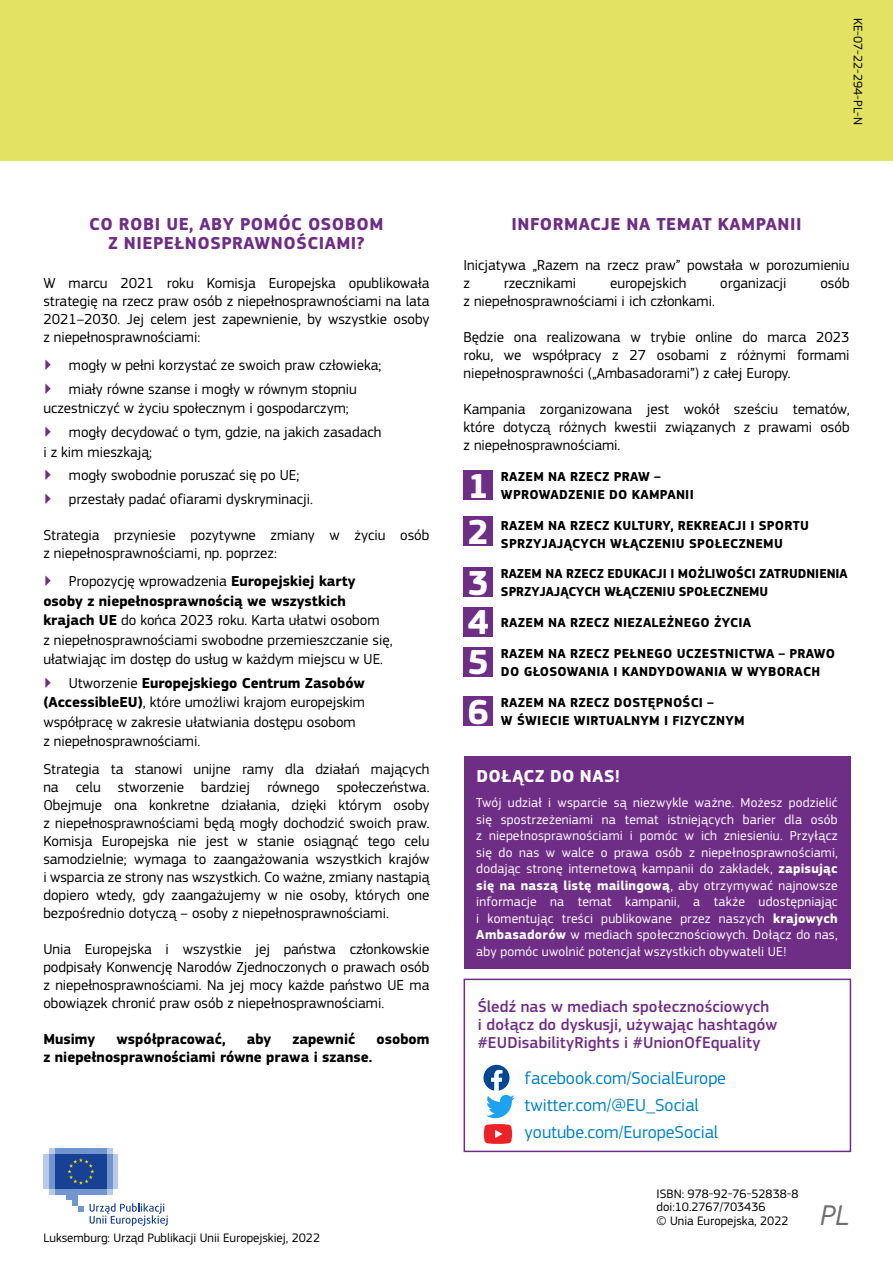
<style>
.page{position:relative;width:893px;height:1263px;background:#fff}
.page>*{position:absolute;margin:0;border:0;box-sizing:border-box;transform-origin:0 0}
.Numéro{font:700 36.15px "EC Square Sans Pro";color:#fff}
.t1{font:italic 29.7px "EC Square Sans Pro";color:#6f6f6e}
.t2{font:700 18px/19.5px "EC Square Sans Pro";letter-spacing:.03em;color:#6f2e86;text-align:center}
.Links_RS{font:18px "EC Square Sans Pro";color:#0083c6}
.Title_Box{font:700 18px "EC Square Sans Pro";letter-spacing:.03em;color:#fff}
.Follow{font:500 16.5px/18px "EC Square Sans Pro";letter-spacing:.005em;color:#6f2e86}
.Body_OK{font:15px/18px "EC Square Sans Pro";color:#000;text-align:justify}
.Body_Bullet_List{font:15px/19.5px "EC Square Sans Pro";color:#000}
.Body_OK-2{font:700 15px "EC Square Sans Pro";color:#000}
.Body_Box{font:13.5px/16.5px "EC Square Sans Pro";letter-spacing:.015em;color:#fff;text-align:justify}
.List_Chiffre{font:700 13.5px/18px "EC Square Sans Pro";letter-spacing:.02em;color:#000}
.List_Chiffre-2{font:700 13.5px/18px "EC Square Sans Pro";color:#000}
.t3{font:12.75px/13.5px "EC Square Sans Pro";color:#000}
.s1{font-weight:300;color:#6f2e86}
.s2{font-weight:700}
</style>
<div class="page">
<div style="left:0;top:0;width:893px;height:161px;background:#e3e262"></div>
<div style="left:463px;top:471px;width:30px;height:29px;background:#6f2e86"></div>
<div style="left:463px;top:517px;width:30px;height:29px;background:#6f2e86"></div>
<div style="left:463px;top:567px;width:30px;height:30px;background:#6f2e86"></div>
<div style="left:463px;top:607px;width:30px;height:29px;background:#6f2e86"></div>
<div style="left:463px;top:647px;width:30px;height:29px;background:#6f2e86"></div>
<div style="left:463px;top:697px;width:30px;height:29px;background:#6f2e86"></div>
<div style="left:464px;top:756px;width:386px;height:213px;background:#6f2e86"></div>
<div style="left:464px;top:978px;width:387px;height:174px;border:2px solid #6f2e86"></div>
<svg style="left:483px;top:1065px;width:32px;height:53px"></svg>
<svg style="left:484px;top:1124px;width:28px;height:20px"></svg>
<div style="left:49px;top:1188px;width:63px;height:6px;background:#b8cae7"></div>
<div style="left:49px;top:1148px;width:63px;height:6px;background:#b8cae7"></div>
<div style="left:55px;top:1148px;width:52px;height:6px;background:#7196cf"></div>
<div style="left:55px;top:1188px;width:52px;height:6px;background:#7196cf"></div>
<div style="left:107px;top:1154px;width:5px;height:34px;background:#7196cf"></div>
<div style="left:112px;top:1154px;width:6px;height:34px;background:#b8cae7"></div>
<div style="left:49px;top:1154px;width:6px;height:34px;background:#7196cf"></div>
<div style="left:44px;top:1154px;width:5px;height:34px;background:#b8cae7"></div>
<div style="left:67px;top:1188px;width:11px;height:12px;background:#7196cf"></div>
<div style="left:72px;top:1188px;width:6px;height:18px;background:#7196cf"></div>
<svg style="left:78px;top:1206px;width:6px;height:5px"></svg>
<div style="left:55px;top:1154px;width:52px;height:34px;background:#164194"></div>
<svg style="left:68px;top:1158px;width:26px;height:27px"></svg>
<svg style="left:90px;top:1203px;width:78px;height:23px"></svg>
<p class="t3" style="left:864px;top:18px;width:108px;rotate:90deg">KE-07-22-294-PL-N</p>
<h2 class="t2" style="left:89px;top:215px;width:296px">CO ROBI UE, ABY POMÓC OSOBOM<br>Z NIEPEŁNOSPRAWNOŚCIAMI?</h2>
<p class="Body_OK" style="left:43px;top:274px;width:388px">W marcu 2021 roku Komisja Europejska opublikowała strategię na rzecz praw osób z niepełnosprawnościami na lata 2021–2030. Jej celem jest zapewnienie, by wszystkie osoby z niepełnosprawnościami:</p>
<p class="Body_Bullet_List" style="left:43px;top:355px;width:340px"><span class="s1">▶</span> mogły w pełni korzystać ze swoich praw człowieka;</p>
<p class="Body_Bullet_List" style="left:43px;top:379px;width:315px"><span class="s1">▶</span> miały równe szanse i mogły w równym stopniu uczestniczyć w życiu społecznym i gospodarczym;</p>
<p class="Body_Bullet_List" style="left:43px;top:422px;width:340px"><span class="s1">▶</span> mogły decydować o tym, gdzie, na jakich zasadach i z kim mieszkają;</p>
<p class="Body_Bullet_List" style="left:43px;top:466px;width:257px"><span class="s1">▶</span> mogły swobodnie poruszać się po UE;</p>
<p class="Body_Bullet_List" style="left:43px;top:489px;width:271px"><span class="s1">▶</span> przestały padać ofiarami dyskryminacji.</p>
<p class="Body_OK" style="left:43px;top:526px;width:388px">Strategia przyniesie pozytywne zmiany w życiu osób z niepełnosprawnościami, np. poprzez:</p>
<p class="Body_Bullet_List" style="left:43px;top:571px;width:351px"><span class="s1">▶</span> Propozycję wprowadzenia <span class="s2">Europejskiej karty osoby z niepełnosprawnością we wszystkich krajach UE</span> do końca 2023 roku. Karta ułatwi osobom<br>z niepełnosprawnościami swobodne przemieszczanie się, ułatwiając im dostęp do usług w każdym miejscu w UE.</p>
<p class="Body_Bullet_List" style="left:43px;top:673px;width:323px"><span class="s1">▶</span> Utworzenie <span class="s2">Europejskiego Centrum Zasobów (AccessibleEU)</span>, które umożliwi krajom europejskim współpracę w zakresie ułatwiania dostępu osobom z niepełnosprawnościami.</p>
<p class="Body_OK" style="left:43px;top:760px;width:388px">Strategia ta stanowi unijne ramy dla działań mających na celu stworzenie bardziej równego społeczeństwa.<br>Obejmuje ona konkretne działania, dzięki którym osoby z niepełnosprawnościami będą mogły dochodzić swoich praw.<br>Komisja Europejska nie jest w stanie osiągnąć tego celu samodzielnie; wymaga to zaangażowania wszystkich krajów i wsparcia ze strony nas wszystkich. Co ważne, zmiany nastąpią dopiero wtedy, gdy zaangażujemy w nie osoby, których one bezpośrednio dotyczą – osoby z niepełnosprawnościami.</p>
<p class="Body_OK" style="left:43px;top:940px;width:388px">Unia Europejska i wszystkie jej państwa członkowskie podpisały Konwencję Narodów Zjednoczonych o prawach osób z niepełnosprawnościami. Na jej mocy każde państwo UE ma obowiązek chronić praw osób z niepełnosprawnościami.</p>
<p class="Body_OK-2" style="left:43px;top:1030px;width:53px">Musimy</p>
<p class="Body_OK-2" style="left:117px;top:1030px;width:111px">współpracować,</p>
<p class="Body_OK-2" style="left:247px;top:1030px;width:26px">aby</p>
<p class="Body_OK-2" style="left:292px;top:1030px;width:64px">zapewnić</p>
<p class="Body_OK-2" style="left:377px;top:1030px;width:54px">osobom</p>
<p class="Body_OK-2" style="left:43px;top:1048px;width:331px">z niepełnosprawnościami równe prawa i szanse.</p>
<p class="t3" style="left:43px;top:1231px;width:278px">Luksemburg: Urząd Publikacji Unii Europejskiej, 2022</p>
<h2 class="t2" style="left:511px;top:215px;width:292px">INFORMACJE NA TEMAT KAMPANII</h2>
<p class="Body_OK" style="left:463px;top:256px;width:388px">Inicjatywa „Razem na rzecz praw” powstała w porozumieniu z</p>
<p class="Body_OK" style="left:504px;top:274px;width:74px">rzecznikami</p>
<p class="Body_OK" style="left:610px;top:274px;width:78px">europejskich</p>
<p class="Body_OK" style="left:720px;top:274px;width:68px">organizacji</p>
<p class="Body_OK" style="left:820px;top:274px;width:31px">osób</p>
<p class="Body_OK" style="left:463px;top:292px;width:253px">z niepełnosprawnościami i ich członkami.</p>
<p class="Body_OK" style="left:463px;top:328px;width:388px">Będzie ona realizowana w trybie online do marca 2023 roku, we współpracy z 27 osobami z różnymi formami niepełnosprawności („Ambasadorami”) z całej Europy.</p>
<p class="Body_OK" style="left:463px;top:400px;width:388px">Kampania zorganizowana jest wokół sześciu tematów, które dotyczą różnych kwestii związanych z prawami osób z niepełnosprawnościami.</p>
<p class="Numéro" style="left:468px;top:464px;width:22px">1</p>
<p class="List_Chiffre" style="left:501px;top:468px;width:194px">RAZEM NA RZECZ PRAW –<br>WPROWADZENIE DO KAMPANII</p>
<p class="Numéro" style="left:468px;top:510px;width:22px">2</p>
<p class="List_Chiffre" style="left:501px;top:517px;width:310px">RAZEM NA RZECZ KULTURY, REKREACJI I SPORTU<br>SPRZYJAJĄCYCH WŁĄCZENIU SPOŁECZNEMU</p>
<p class="Numéro" style="left:468px;top:561px;width:22px">3</p>
<p class="List_Chiffre-2" style="left:501px;top:565px;width:348px">RAZEM NA RZECZ EDUKACJI I MOŻLIWOŚCI ZATRUDNIENIA<br>SPRZYJAJĄCYCH WŁĄCZENIU SPOŁECZNEMU</p>
<p class="Numéro" style="left:468px;top:601px;width:22px">4</p>
<p class="List_Chiffre" style="left:501px;top:614px;width:252px">RAZEM NA RZECZ NIEZALEŻNEGO ŻYCIA</p>
<p class="Numéro" style="left:468px;top:640px;width:22px">5</p>
<p class="List_Chiffre" style="left:501px;top:645px;width:336px">RAZEM NA RZECZ PEŁNEGO UCZESTNICTWA – PRAWO<br>DO GŁOSOWANIA I KANDYDOWANIA W WYBORACH</p>
<p class="Numéro" style="left:468px;top:690px;width:22px">6</p>
<p class="List_Chiffre" style="left:501px;top:694px;width:245px">RAZEM NA RZECZ DOSTĘPNOŚCI –<br>W ŚWIECIE WIRTUALNYM I FIZYCZNYM</p>
<p class="Title_Box" style="left:476px;top:766px;width:145px">DOŁĄCZ DO NAS!</p>
<p class="Body_Box" style="left:476px;top:795px;width:363px">Twój udział i wsparcie są niezwykle ważne. Możesz podzielić się spostrzeżeniami na temat istniejących barier dla osób z niepełnosprawnościami i pomóc w ich zniesieniu. Przyłącz się do nas w walce o prawa osób z niepełnosprawnościami, dodając stronę internetową kampanii do zakładek, <span class="s2">zapisując się na naszą listę mailingową</span>, aby otrzymywać najnowsze informacje na temat kampanii, a także udostępniając i komentując treści publikowane przez naszych <span class="s2">krajowych Ambasadorów</span> w mediach społecznościowych. Dołącz do nas, aby pomóc uwolnić potencjał wszystkich obywateli UE!</p>
<p class="Follow" style="left:478px;top:998px;width:301px">Śledź nas w mediach społecznościowych i dołącz do dyskusji, używając hashtagów #EUDisabilityRights i #UnionOfEquality</p>
<p class="Links_RS" style="left:525px;top:1067px;width:203px">facebook.com/SocialEurope</p>
<p class="Links_RS" style="left:525px;top:1094px;width:176px">twitter.com/@EU_Social</p>
<p class="Links_RS" style="left:525px;top:1121px;width:195px">youtube.com/EuropeSocial</p>
<p class="t3" style="left:657px;top:1187px;width:144px">ISBN: 978-92-76-52838-8 doi:10.2767/703436<br>© Unia Europejska, 2022</p>
<h2 class="t1" style="left:820px;top:1197px;width:31px">PL</h2>
</div>
